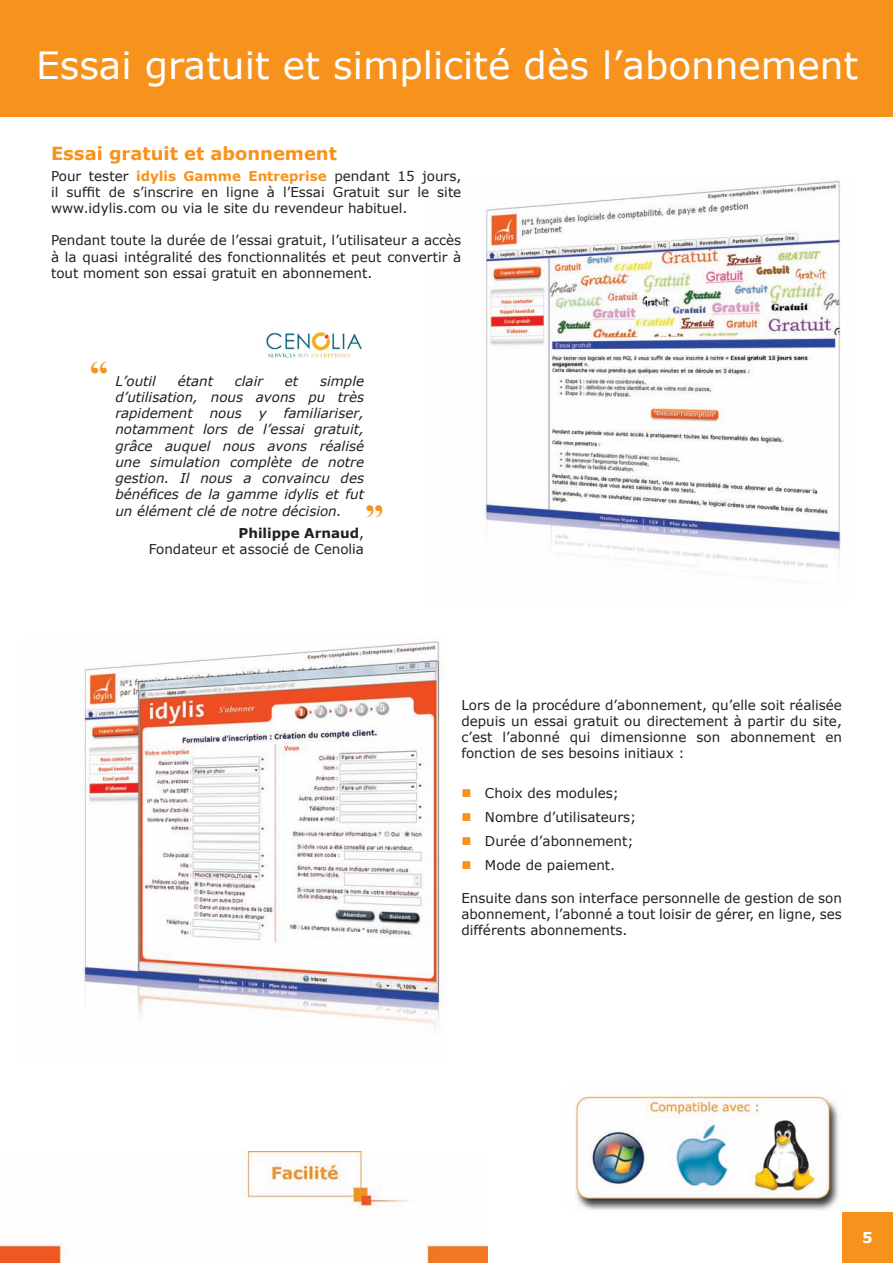
<style>
.page{position:relative;width:893px;height:1263px;background:#fff}
.page>*{position:absolute;margin:0;border:0;box-sizing:border-box;transform-origin:0 0}
.t1{font:37.5px "Verdana";color:#fff}
.t2{font:700 37.5px "Times New Roman";color:#f7931d}
.t3{font:700 18px "Verdana";color:#f7931d}
.t4{font:700 15px "Verdana";color:#fff}
.t5{font:13.5px/16.2px "Verdana";color:#231f20;text-align:justify}
.t6{font:italic 13.5px/16.2px "Verdana";color:#231f20;text-align:justify}
.t7{font:700 13.5px "Verdana";color:#231f20}
.s1{font-weight:700;color:#f7931d}
.s2{font-weight:400}
.s3{color:#f7931d}
</style>
<div class="page">
<div style="left:842px;top:1212px;width:51px;height:51px;background:#f7931d"></div>
<img style="left:575px;top:1095px;width:264px;height:115px">
<img style="left:82px;top:641px;width:360px;height:389px">
<img style="left:483px;top:181px;width:358px;height:387px">
<div style="left:0;top:0;width:893px;height:116px;background:#f7931d"></div>
<img style="left:266px;top:332px;width:96px;height:26px">
<img style="left:0;top:1151px;width:487px;height:112px">
<p class="t1" style="left:36px;top:40px;width:824px">Essai gratuit et simplicité dès l’abonnement</p>
<p class="t3" style="left:51px;top:140px;width:287px">Essai gratuit et abonnement</p>
<p class="t5" style="left:51px;top:167px;width:412px">Pour tester <span class="s1">idylis Gamme Entreprise</span> pendant 15 jours, il suffit de s’inscrire en ligne à l’Essai Gratuit sur le site www.idylis.com ou via le site du revendeur habituel.</p>
<p class="t5" style="left:51px;top:232px;width:412px">Pendant toute la durée de l’essai gratuit, l’utilisateur a accès à la quasi intégralité des fonctionnalités et peut convertir à tout moment son essai gratuit en abonnement.</p>
<p class="t2" style="left:90px;top:349px;width:20px">“</p>
<p class="t6" style="left:115px;top:373px;width:42px">L’outil</p>
<p class="t6" style="left:178px;top:373px;width:37px">étant</p>
<p class="t6" style="left:235px;top:373px;width:30px">clair</p>
<p class="t6" style="left:285px;top:373px;width:15px">et</p>
<p class="t6" style="left:115px;top:373px;width:250px;text-indent:205px">simple d’utilisation, nous avons pu très rapidement nous y familiariser, notamment lors de l’essai gratuit, grâce auquel nous avons réalisé une simulation complète de notre gestion. Il nous a convaincu des bénéfices de la gamme idylis et fut un élément clé de notre décision.</p>
<p class="t2" style="left:365px;top:492px;width:20px">”</p>
<p class="t7" style="left:238px;top:523px;width:127px">Philippe Arnaud<span class="s2">,</span></p>
<p class="t5" style="left:149px;top:541px;width:217px">Fondateur et associé de Cenolia</p>
<p class="t5" style="left:461px;top:696px;width:382px">Lors de la procédure d’abonnement, qu’elle soit réalisée depuis un essai gratuit ou directement à partir du site, c’est l’abonné qui dimensionne son abonnement en fonction de ses besoins initiaux :</p>
<p class="t5" style="left:461px;top:785px;width:159px"><span class="s3">■</span> Choix des modules;</p>
<p class="t5" style="left:461px;top:809px;width:176px"><span class="s3">■</span> Nombre d’utilisateurs;</p>
<p class="t5" style="left:461px;top:833px;width:174px"><span class="s3">■</span> Durée d’abonnement;</p>
<p class="t5" style="left:461px;top:857px;width:155px"><span class="s3">■</span> Mode de paiement.</p>
<p class="t5" style="left:461px;top:890px;width:382px">Ensuite dans son interface personnelle de gestion de son abonnement, l’abonné a tout loisir de gérer, en ligne, ses différents abonnements.</p>
<p class="t4" style="left:862px;top:1227px;width:12px">5</p>
</div>
